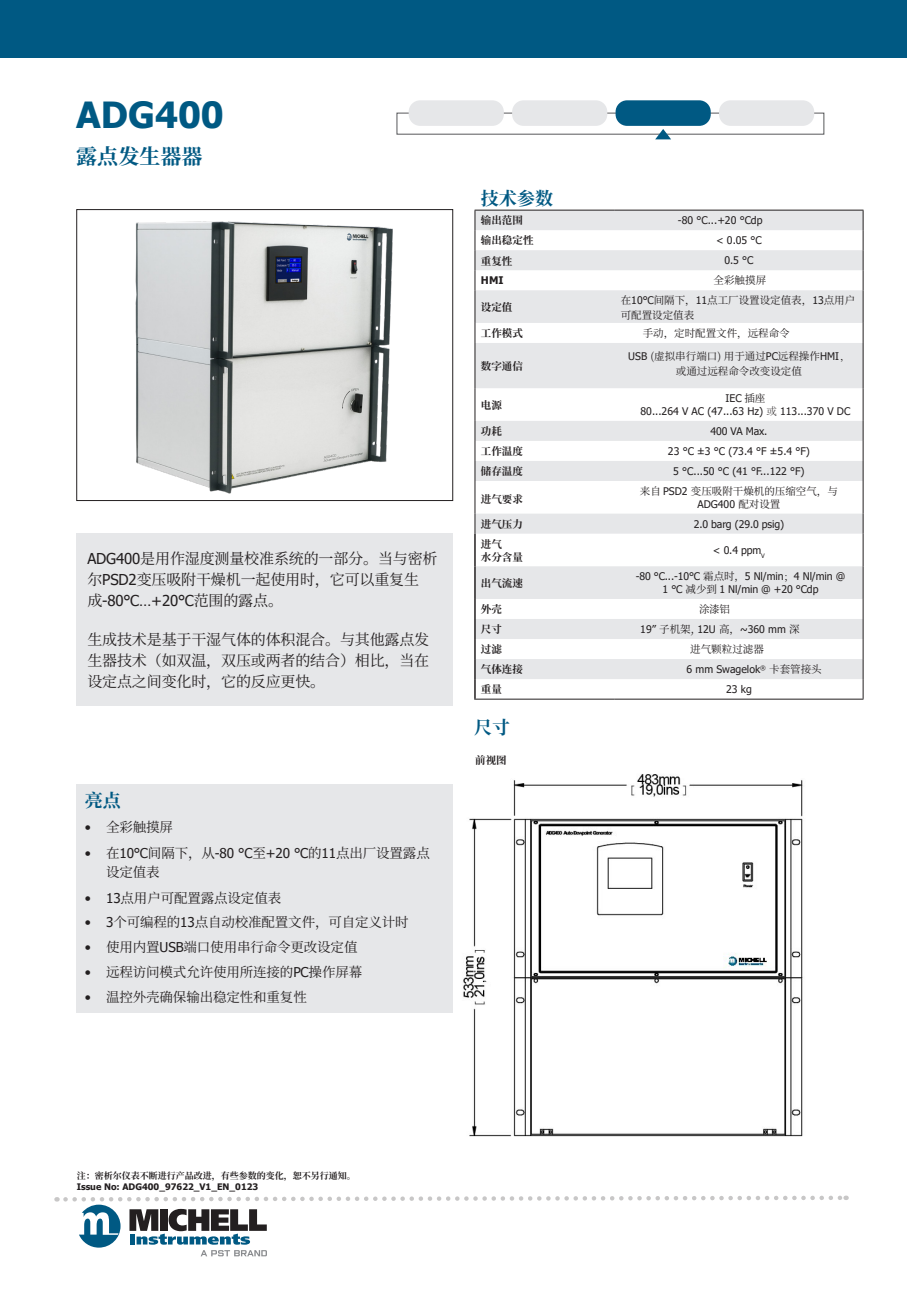
<style>
.page{position:relative;width:919px;height:1289px;background:#fff}
.page>*{position:absolute;margin:0;border:0;box-sizing:border-box;transform-origin:0 0}
.Sub_heading{font:700 36px "Tahoma";color:#005983}
.Sub_heading-2{font:700 21px "Source Han Serif CN";color:#005983}
.Heading_3{font:700 18px "Source Han Serif CN";color:#005983}
.Main_description{font:15px/21px "Source Han Serif CN";letter-spacing:-.01em;color:#231f20}
.t1{font:13.5px/18.9px "Source Han Serif CN";letter-spacing:-.01em;color:#231f20}
.Table_text{font:10.5px/12.5px "Tahoma";color:#231f20;text-align:center}
.Table_text-2{font:10.5px/14.7px "Source Han Serif CN";color:#231f20;text-align:center}
.Table_heading{font:700 10.5px/12.6px "Source Han Serif CN";color:#231f20}
.Table_heading-2{font:700 10.5px "Tahoma";color:#231f20}
.t2{font:700 9px/10.5px "Source Han Serif CN";color:#231f20}
.s1{font-family:"Tahoma"}
.s2{font-family:"Adobe Song Std";font-weight:300}
.s3{font-family:"Source Han Serif CN"}
</style>
<div class="page">
<div style="left:0;top:0;width:906px;height:58px;background:#005983"></div>
<div style="left:408px;top:100px;width:96px;height:26px;background:#e6e7e9;border-radius:11px"></div>
<div style="left:512px;top:100px;width:95px;height:26px;background:#e6e7e9;border-radius:11px"></div>
<div style="left:615px;top:100px;width:95px;height:26px;background:#005983;border-radius:11px"></div>
<div style="left:719px;top:100px;width:95px;height:26px;background:#e6e7e9;border-radius:11px"></div>
<svg style="left:655px;top:129px;width:16px;height:10px"></svg>
<svg style="left:56px;top:1195px;width:790px;height:61px"></svg>
<img style="left:135px;top:221px;width:258px;height:273px">
<div style="left:76px;top:209px;width:377px;height:292px;border:1px solid #231f20"></div>
<div style="left:76px;top:534px;width:377px;height:172px;background:#e6e7e9"></div>
<svg style="left:475px;top:211px;width:387px;height:468px;fill:#e6e7e9"></svg>
<hr style="left:474px;top:533px;width:1px;height:33px;background:#231f20">
<hr style="left:474px;top:566px;width:1px;height:33px;background:#231f20">
<svg style="left:474px;top:599px;width:1px;height:99px"></svg>
<hr style="left:474px;top:698px;width:140px;height:1px;background:#231f20">
<hr style="left:474px;top:210px;width:140px;height:1px;background:#231f20">
<hr style="left:614px;top:210px;width:249px;height:1px;background:#231f20">
<hr style="left:614px;top:698px;width:249px;height:1px;background:#231f20">
<svg style="left:862px;top:210px;width:1px;height:80px"></svg>
<hr style="left:862px;top:290px;width:1px;height:33px;background:#231f20">
<svg style="left:862px;top:323px;width:1px;height:20px"></svg>
<hr style="left:862px;top:343px;width:1px;height:45px;background:#231f20">
<hr style="left:862px;top:388px;width:1px;height:33px;background:#231f20">
<svg style="left:862px;top:421px;width:1px;height:60px"></svg>
<hr style="left:862px;top:481px;width:1px;height:32px;background:#231f20">
<svg style="left:862px;top:513px;width:1px;height:20px"></svg>
<hr style="left:862px;top:533px;width:1px;height:33px;background:#231f20">
<hr style="left:862px;top:566px;width:1px;height:33px;background:#231f20">
<svg style="left:862px;top:599px;width:1px;height:99px"></svg>
<svg style="left:474px;top:210px;width:1px;height:80px"></svg>
<hr style="left:474px;top:290px;width:1px;height:33px;background:#231f20">
<svg style="left:474px;top:323px;width:1px;height:20px"></svg>
<hr style="left:474px;top:343px;width:1px;height:45px;background:#231f20">
<hr style="left:474px;top:388px;width:1px;height:33px;background:#231f20">
<svg style="left:474px;top:421px;width:1px;height:60px"></svg>
<hr style="left:474px;top:481px;width:1px;height:32px;background:#231f20">
<svg style="left:474px;top:513px;width:1px;height:20px"></svg>
<img style="left:463px;top:774px;width:340px;height:363px">
<div style="left:76px;top:784px;width:377px;height:229px;background:#e6e7e9"></div>
<p class="Sub_heading" style="left:76px;top:90px;width:149px">ADG400</p>
<p class="Sub_heading-2" style="left:76px;top:144px;width:127px">露点发生器器</p>
<p class="Main_description" style="left:87px;top:548px;width:351px"><span class="s1">ADG400</span>是用作湿度测量校准系统的一部分。当与密析尔<span class="s1">PSD2</span>变压吸附干燥机一起使用时，它可以重复生成<span class="s1">-80℃…+20℃</span>范围的露点。</p>
<p class="Main_description" style="left:87px;top:629px;width:343px;text-align:justify">生成技术是基于干湿气体的体积混合。与其他露点发生器技术（如双温，双压或两者的结合）相比，当在设定点之间变化时，它的反应更快。</p>
<p class="Heading_3" style="left:85px;top:790px;width:37px">亮点</p>
<p class="t1" style="left:85px;top:817px;width:90px"><span class="s1">•</span> 全彩触摸屏</p>
<p class="t1" style="left:106px;top:844px;width:325px;text-indent:-21px"><span class="s1">•</span> 在<span class="s1">10℃</span>间隔下，从<span class="s1">-80 °C</span>至<span class="s1">+20 °C</span>的<span class="s1">11</span>点出厂设置露点设定值表</p>
<p class="t1" style="left:85px;top:888px;width:198px"><span class="s1">• 13</span>点用户可配置露点设定值表</p>
<p class="t1" style="left:85px;top:913px;width:325px"><span class="s1">• 3</span>个可编程的<span class="s1">13</span>点自动校准配置文件，可自定义计时</p>
<p class="t1" style="left:85px;top:938px;width:274px"><span class="s1">•</span> 使用内置<span class="s1">USB</span>端口使用串行命令更改设定值</p>
<p class="t1" style="left:85px;top:962px;width:279px"><span class="s1">•</span> 远程访问模式允许使用所连接的<span class="s1">PC</span>操作屏幕</p>
<p class="t1" style="left:85px;top:987px;width:223px"><span class="s1">•</span> 温控外壳确保输出稳定性和重复性</p>
<p class="Heading_3" style="left:481px;top:188px;width:73px">技术参数</p>
<p class="Table_heading" style="left:481px;top:214px;width:43px">输出范围</p>
<p class="Table_text" style="left:678px;top:215px;width:86px">-80 °C...+20 °Cdp</p>
<p class="Table_heading" style="left:481px;top:234px;width:54px">输出稳定性</p>
<p class="Table_text" style="left:716px;top:235px;width:47px">&lt; 0.05 °C</p>
<p class="Table_heading" style="left:481px;top:254px;width:33px">重复性</p>
<p class="Table_text" style="left:724px;top:255px;width:31px">0.5 °C</p>
<p class="Table_heading-2" style="left:481px;top:273px;width:24px">HMI</p>
<p class="Table_text-2" style="left:713px;top:273px;width:54px">全彩触摸屏</p>
<p class="Table_heading" style="left:481px;top:301px;width:33px">设定值</p>
<p class="Table_text-2" style="left:620px;top:293px;width:236px;text-align:left">在<span class="s1">10℃</span>间隔下，<span class="s1">11</span>点工厂设置设定值表，<span class="s1">13</span>点用户可配置设定值表</p>
<p class="Table_heading" style="left:481px;top:327px;width:43px">工作模式</p>
<p class="Table_text-2" style="left:642px;top:326px;width:148px">手动，定时配置文件，远程命令</p>
<p class="Table_heading" style="left:481px;top:360px;width:43px">数字通信</p>
<p class="Table_text-2" style="left:628px;top:349px;width:223px"><span class="s1">USB</span> (虚拟串行端口) 用于通过<span class="s1">PC</span>远程操作<span class="s1">HMI</span><span class="s2">，</span>或通过远程命令改变设定值</p>
<p class="Table_heading" style="left:481px;top:399px;width:22px">电源</p>
<p class="Table_text" style="left:640px;top:393px;width:211px">IEC <span class="s3">插座<br></span>80...264 V AC (47...63 Hz) <span class="s2">或</span> 113...370 V DC</p>
<p class="Table_heading" style="left:481px;top:425px;width:22px">功耗</p>
<p class="Table_text" style="left:710px;top:425px;width:58px">400 VA Max.</p>
<p class="Table_heading" style="left:481px;top:445px;width:43px">工作温度</p>
<p class="Table_text" style="left:668px;top:445px;width:143px">23 °C ±3 °C (73.4 °F ±5.4 °F)</p>
<p class="Table_heading" style="left:481px;top:465px;width:43px">储存温度</p>
<p class="Table_text" style="left:673px;top:465px;width:133px">5 °C...50 °C (41 °F...122 °F)</p>
<p class="Table_heading" style="left:481px;top:493px;width:43px">进气要求</p>
<p class="Table_text-2" style="left:640px;top:485px;width:199px;line-height:12.6px">来自 <span class="s1">PSD2</span> 变压吸附干燥机的压缩空气，与<br><span class="s1">ADG400</span> 配对设置</p>
<p class="Table_heading" style="left:481px;top:518px;width:43px">进气压力</p>
<p class="Table_text" style="left:693px;top:518px;width:92px">2.0 barg (29.0 psig)</p>
<p class="Table_heading" style="left:481px;top:538px;width:43px">进气<br>水分含量</p>
<p class="Table_text" style="left:713px;top:544px;width:53px">&lt; 0.4 ppm<sub>V</sub></p>
<p class="Table_heading" style="left:481px;top:577px;width:43px">出气流速</p>
<p class="Table_text" style="left:635px;top:571px;width:211px">-80 °C...-10°C <span class="s3">霜点时，</span>5 Nl/min<span class="s2">；</span>4 Nl/min @<br>1 °C <span class="s3">减少到</span> 1 Nl/min @ +20 °Cdp</p>
<p class="Table_heading" style="left:481px;top:603px;width:22px">外壳</p>
<p class="Table_text-2" style="left:699px;top:602px;width:33px">涂漆铝</p>
<p class="Table_heading" style="left:481px;top:623px;width:22px">尺寸</p>
<p class="Table_text" style="left:640px;top:623px;width:161px">19” <span class="s3">子机架,</span> 12U <span class="s3">高，</span>~360 mm <span class="s3">深</span></p>
<p class="Table_heading" style="left:481px;top:643px;width:22px">过滤</p>
<p class="Table_text-2" style="left:690px;top:642px;width:75px">进气颗粒过滤器</p>
<p class="Table_heading" style="left:481px;top:663px;width:43px">气体连接</p>
<p class="Table_text" style="left:686px;top:663px;width:137px">6 mm Swagelok<sup>®</sup> <span class="s3">卡套管接头</span></p>
<p class="Table_heading" style="left:481px;top:683px;width:22px">重量</p>
<p class="Table_text" style="left:726px;top:683px;width:27px">23 kg</p>
<p class="Heading_3" style="left:474px;top:717px;width:37px">尺寸</p>
<p class="Table_heading" style="left:475px;top:754px;width:33px">前视图</p>
<p class="t2" style="left:77px;top:1170px;width:280px">注：密析尔仪表不断进行产品改进，有些参数的变化，恕不另行通知。<br><span class="s1">Issue No: ADG400_97622_V1_EN_0123</span></p>
</div>
